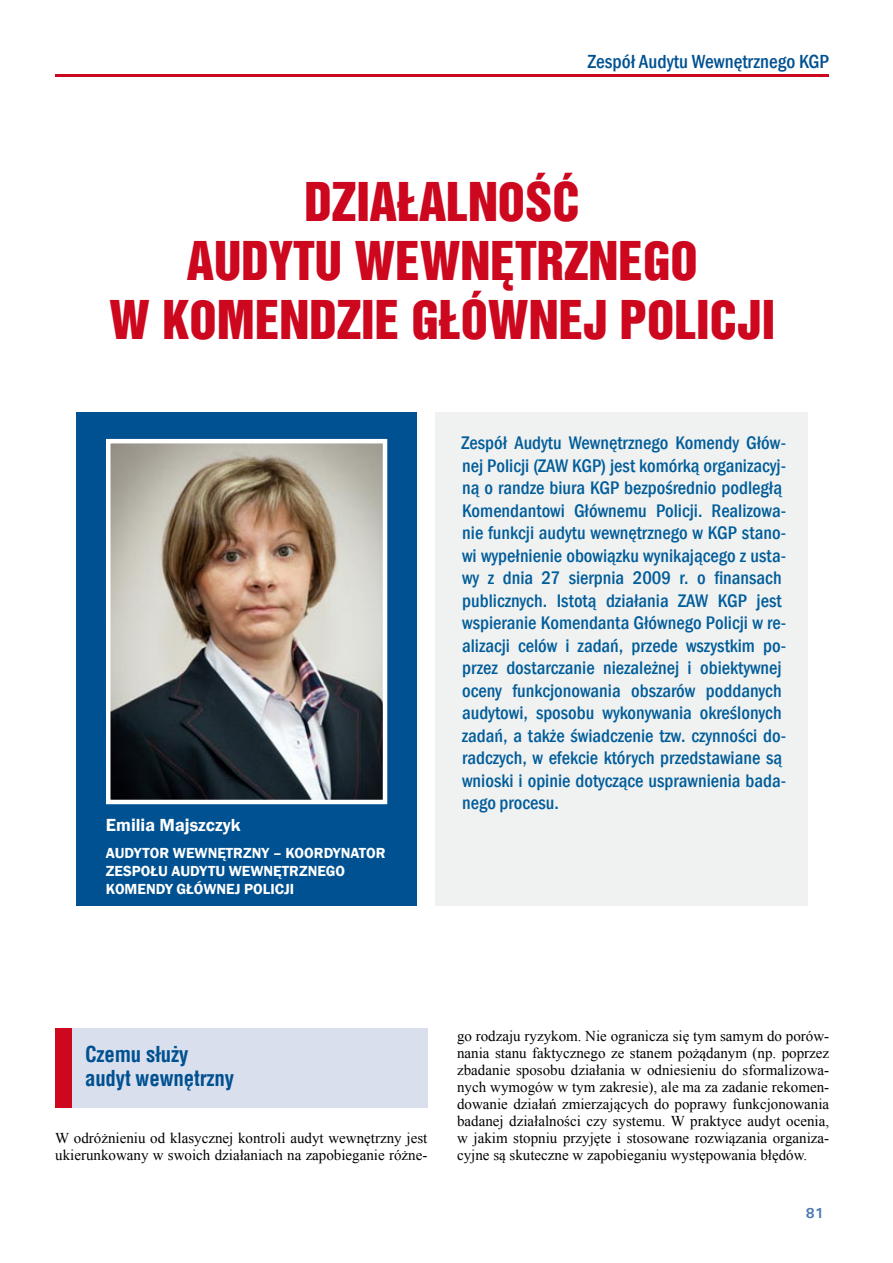
<style>
.page{position:relative;width:893px;height:1263px;background:#fff}
.page>*{position:absolute;margin:0;border:0;box-sizing:border-box;transform-origin:0 0}
.t1{font:49.05px/58.8px "Switzerland Inserat";color:#cd071e;text-align:center}
.t2{font:700 21px/24px "Switzerland Condensed";letter-spacing:-.01em;color:#005191}
.t3{font:500 condensed 19.5px "Franklin Gothic";color:#005191}
.t4{font:500 condensed 18.75px/22.5px "Franklin Gothic";color:#005d9a}
.t5{font:600 18px "Franklin Gothic";color:#fff}
.t6{font:15px/17px "Times New Roman";color:#000}
.t7{font:600 15px/18px "Franklin Gothic";color:#fff}
.t8{font:700 14.4px "Univers";color:#4b79ae}
</style>
<div class="page">
<hr style="left:55px;top:74px;width:774px;height:3px;background:#cd071e">
<div style="left:55px;top:1028px;width:17px;height:79px;background:#cd071e"></div>
<div style="left:72px;top:1028px;width:355px;height:79px;background:#dadfed"></div>
<div style="left:436px;top:412px;width:372px;height:493px;background:#f0f1f1"></div>
<div style="left:77px;top:412px;width:340px;height:493px;background:#005191"></div>
<img style="left:111px;top:444px;width:271px;height:355px">
<div style="left:106px;top:439px;width:281px;height:365px;border:4px solid #fff"></div>
<p class="t3" style="left:588px;top:48px;width:243px">Zespół Audytu Wewnętrznego KGP</p>
<h1 class="t1" style="left:109px;top:172px;width:667px">DZIAŁALNOŚĆ<br>AUDYTU WEWNĘTRZNEGO<br>W KOMENDZIE GŁÓWNEJ POLICJI</h1>
<p class="t5" style="left:106px;top:814px;width:136px">EMILIA MAJSZCZYK</p>
<p class="t7" style="left:106px;top:844px;width:281px">AUDYTOR WEWNĘTRZNY – KOORDYNATOR<br>ZESPOŁU AUDYTU WEWNĘTRZNEGO<br>KOMENDY GŁÓWNEJ POLICJI</p>
<p class="t4" style="left:462px;top:431px;width:326px">Zespół Audytu Wewnętrznego Komendy Głów&shy;nej Policji (ZAW KGP) jest komórką organizacyj&shy;ną o randze biura KGP bezpośrednio podległą Komendantowi Głównemu Policji. Realizowa&shy;nie funkcji audytu wewnętrznego w KGP stano&shy;wi wypełnienie obowiązku wynikającego z usta&shy;wy z dnia 27 sierpnia 2009 r. o finansach publicznych. Istotą działania ZAW KGP jest wspieranie Komendanta Głównego Policji w re&shy;alizacji celów i zadań, przede wszystkim po&shy;przez dostarczanie niezależnej i obiektywnej oceny funkcjonowania obszarów poddanych audytowi, sposobu wykonywania określonych zadań, a także świadczenie tzw. czynności do&shy;radczych, w efekcie których przedstawiane są wnioski i opinie dotyczące usprawnienia bada&shy;nego procesu.</p>
<p class="t2" style="left:85px;top:1042px;width:151px">Czemu służy audyt wewnętrzny</p>
<p class="t6" style="left:55px;top:1129px;width:374px">W odróżnieniu od klasycznej kontroli audyt wewnętrzny jest ukierunkowany w swoich działaniach na zapobieganie różne-</p>
<p class="t6" style="left:457px;top:1027px;width:374px;text-align:justify">go rodzaju ryzykom. Nie ogranicza się tym samym do porów&shy;nania stanu faktycznego ze stanem pożądanym (np. poprzez zbadanie sposobu działania w odniesieniu do sformalizowa&shy;nych wymogów w tym zakresie), ale ma za zadanie rekomen&shy;dowanie działań zmierzających do poprawy funkcjonowania badanej działalności czy systemu. W praktyce audyt ocenia, w jakim stopniu przyjęte i stosowane rozwiązania organiza&shy;cyjne są skuteczne w zapobieganiu występowania błędów.</p>
<p class="t8" style="left:806px;top:1204px;width:20px">81</p>
</div>
